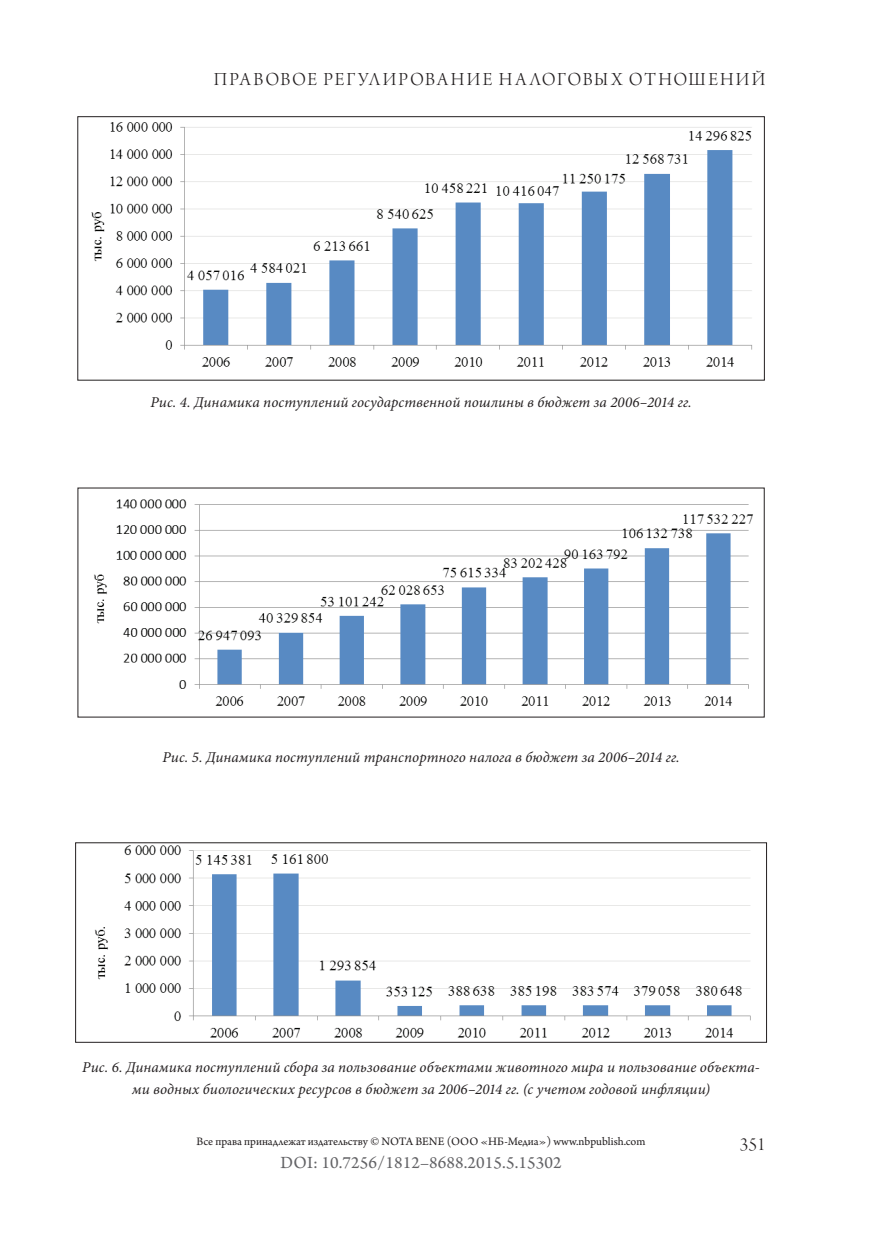
<style>
.page{position:relative;width:872px;height:1234px;background:#fff}
.page>*{position:absolute;margin:0;border:0;box-sizing:border-box;transform-origin:0 0}
.t1{font:19.5px "Arno Pro Light Display";letter-spacing:.095em;color:#231f20}
.t2{font:18px "Arno Pro";letter-spacing:.005em;color:#636366}
.t3{font:italic 15px/22.5px "Minion Pro";letter-spacing:.005em;color:#231f20;text-align:center}
.t4{font:12px "Arno Pro";color:#231f20}
</style>
<div class="page">
<img style="left:91px;top:122px;width:662px;height:245px">
<div style="left:77px;top:116px;width:687px;height:264px;border:1px solid #231f20"></div>
<img style="left:94px;top:499px;width:659px;height:207px">
<img style="left:94px;top:845px;width:657px;height:193px">
<h1 class="t1" style="left:214px;top:69px;width:553px">Правовое регулирование налоговых отношений</h1>
<p class="t3" style="left:150px;top:391px;width:543px">Рис. 4. Динамика поступлений государственной пошлины в бюджет за 2006–2014 гг.</p>
<p class="t3" style="left:162px;top:745px;width:519px">Рис. 5. Динамика поступлений транспортного налога в бюджет за 2006–2014 гг.</p>
<p class="t3" style="left:82px;top:1055px;width:679px">Рис. 6. Динамика поступлений сбора за пользование объектами животного мира и пользование объекта&shy;ми водных биологических ресурсов в бюджет за 2006–2014 гг. (с учетом годовой инфляции)</p>
<p class="t4" style="left:196px;top:1134px;width:450px">Все права принадлежат издательству © NOTA BENE (ООО «НБ-Медиа») www.nbpublish.com</p>
<p class="t2" style="left:280px;top:1152px;width:282px">DOI: 10.7256/1812–8688.2015.5.15302</p>
<h1 class="t1" style="left:740px;top:1133px;width:27px">351</h1>
</div>
